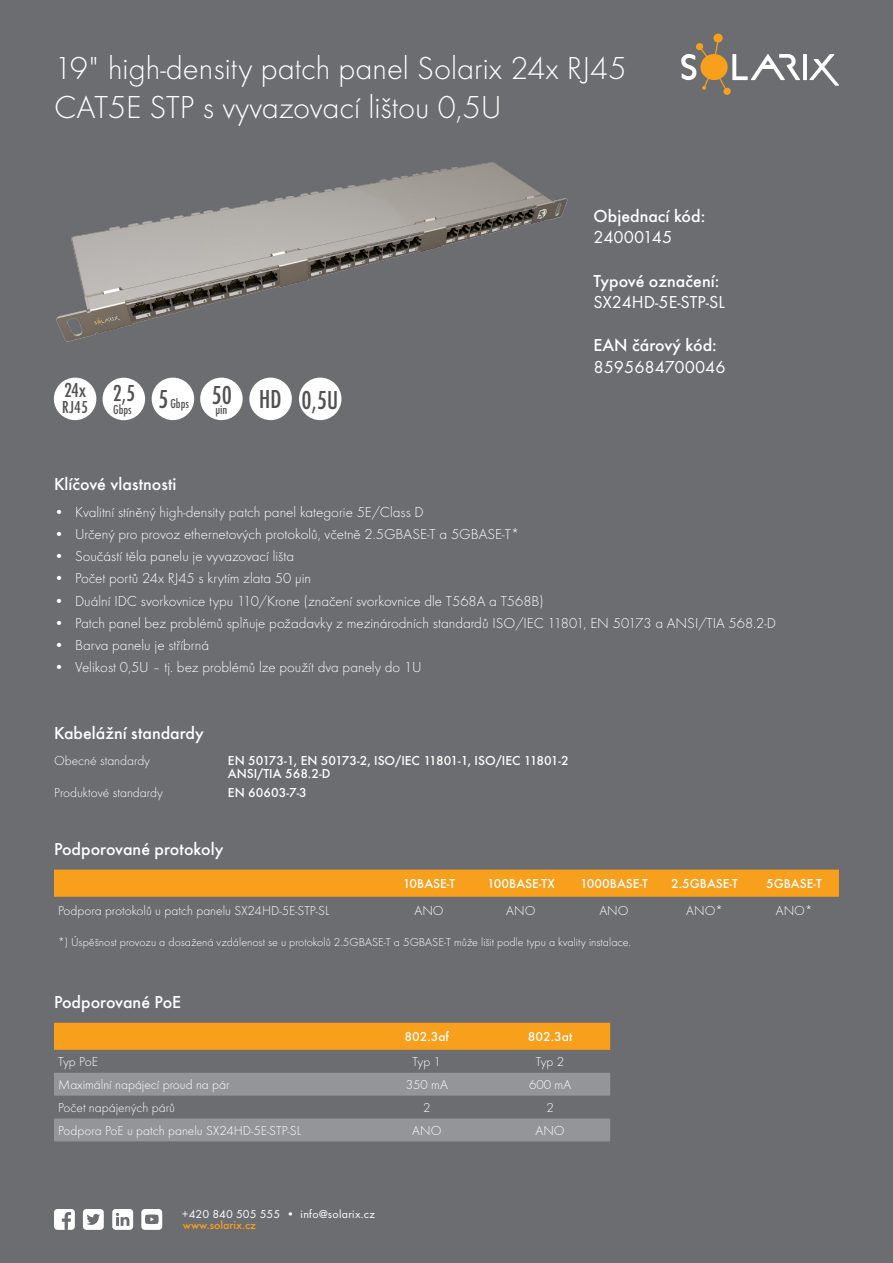
<style>
.page{position:relative;width:893px;height:1263px;background:#6c6d70}
.page>*{position:absolute;margin:0;border:0;box-sizing:border-box;transform-origin:0 0}
.produkt{font:33px/39.6px "Futura TEE Ligh";color:#fff}
.produkt_podnadpis{font:500 condensed 27px "Futura TEE";color:#535252}
.produkt_podnadpis-2{font:500 condensed 24px "Futura TEE";color:#535252}
.produkt_podnadpis-3{font:500 condensed 21px "Futura TEE";color:#535252}
.produkt_podnadpis-4{font:500 18px/21.6px "Futura TEE";color:#fff}
.t1{font:18px/21.6px "Futura TEE";color:#fff}
.produkt_podnadpis-5{font:500 condensed 18px "Futura TEE";color:#535252}
.produkt_podnadpis-6{font:15px "Futura TEE Ligh";color:#fff}
.popis_vlastnosti{font:13.5px "Futura TEE Ligh";color:#fff}
.vlastnosti{font:500 13.5px "Futura TEE";color:#fff}
.vlastnosti-2{font:13.5px "Futura TEE Ligh";color:#fff}
.produkt_podnadpis-7{font:500 condensed 13.5px "Futura TEE";color:#535252}
.t2{font:12px "Futura TEE Ligh";color:#fff}
.t3{font:12px "Futura TEE";letter-spacing:.025em;color:#fff}
.t4{font:500 12px "Futura TEE";color:#f89f1c}
.s1{font-weight:400}
.s2{font-weight:500}
</style>
<div class="page">
<svg style="left:141px;top:1209px;width:21px;height:21px"></svg>
<svg style="left:54px;top:1209px;width:21px;height:21px"></svg>
<svg style="left:112px;top:1209px;width:21px;height:21px"></svg>
<svg style="left:83px;top:1209px;width:21px;height:21px"></svg>
<hr style="left:803px;top:54px;width:4px;height:26px;background:#fff">
<svg style="left:809px;top:54px;width:30px;height:32px"></svg>
<svg style="left:681px;top:34px;width:119px;height:61px"></svg>
<img style="left:53px;top:162px;width:515px;height:258px">
<div style="left:54px;top:870px;width:785px;height:27px;background:#f89f1c"></div>
<div style="left:54px;top:1023px;width:556px;height:27px;background:#f89f1c"></div>
<svg style="left:54px;top:1073px;width:556px;height:68px"></svg>
<div style="left:103px;top:378px;width:42px;height:42px;background:#fff;border-radius:50%"></div>
<div style="left:249px;top:378px;width:43px;height:42px;background:#fff;border-radius:50%"></div>
<div style="left:152px;top:378px;width:42px;height:42px;background:#fff;border-radius:50%"></div>
<div style="left:200px;top:378px;width:43px;height:42px;background:#fff;border-radius:50%"></div>
<p class="produkt" style="left:54px;top:48px;width:574px">19" high-density patch panel Solarix 24x RJ45<br>CAT5E STP s vyvazovací lištou 0,5U</p>
<p class="produkt_podnadpis-3" style="left:64px;top:379px;width:24px">24x</p>
<p class="produkt_podnadpis-5" style="left:62px;top:397px;width:27px">RJ45</p>
<p class="produkt_podnadpis" style="left:302px;top:385px;width:38px">0,5U</p>
<p class="produkt_podnadpis-2" style="left:113px;top:379px;width:24px">2,5</p>
<p class="produkt_podnadpis-7" style="left:113px;top:402px;width:20px">Gbps</p>
<p class="produkt_podnadpis" style="left:211px;top:380px;width:22px">50</p>
<p class="produkt_podnadpis" style="left:259px;top:384px;width:24px">HD</p>
<p class="produkt_podnadpis-7" style="left:215px;top:402px;width:14px">µin</p>
<p class="produkt_podnadpis" style="left:158px;top:384px;width:12px">5</p>
<p class="produkt_podnadpis-7" style="left:170px;top:396px;width:20px">Gbps</p>
<p class="produkt_podnadpis-4" style="left:593px;top:205px;width:113px">Objednací kód:<br><span class="s1">24000145</span></p>
<p class="t1" style="left:593px;top:270px;width:133px"><span class="s2">Typové označení:<br></span>SX24HD-5E-STP-SL</p>
<p class="produkt_podnadpis-4" style="left:593px;top:334px;width:134px">EAN čárový kód:<br><span class="s1">8595684700046</span></p>
<p class="produkt_podnadpis-4" style="left:54px;top:473px;width:124px">Klíčové vlastnosti</p>
<p class="produkt_podnadpis-6" style="left:54px;top:503px;width:371px">• Kvalitní stíněný high-density patch panel kategorie 5E/Class D</p>
<p class="produkt_podnadpis-6" style="left:54px;top:525px;width:467px">• Určený pro provoz ethernetových protokolů, včetně 2.5GBASE-T a 5GBASE-T*</p>
<p class="produkt_podnadpis-6" style="left:54px;top:548px;width:242px">• Součástí těla panelu je vyvazovací lišta</p>
<p class="produkt_podnadpis-6" style="left:54px;top:570px;width:259px">• Počet portů 24x RJ45 s krytím zlata 50 µin</p>
<p class="produkt_podnadpis-6" style="left:54px;top:592px;width:491px">• Duální IDC svorkovnice typu 110/Krone (značení svorkovnice dle T568A a T568B)</p>
<p class="produkt_podnadpis-6" style="left:54px;top:614px;width:724px">• Patch panel bez problémů splňuje požadavky z mezinárodních standardů ISO/IEC 11801, EN 50173 a ANSI/TIA 568.2-D</p>
<p class="produkt_podnadpis-6" style="left:54px;top:637px;width:157px">• Barva panelu je stříbrná</p>
<p class="produkt_podnadpis-6" style="left:54px;top:659px;width:369px">• Velikost 0,5U – tj. bez problémů lze použít dva panely do 1U</p>
<p class="produkt_podnadpis-4" style="left:54px;top:722px;width:151px">Kabelážní standardy</p>
<p class="popis_vlastnosti" style="left:54px;top:753px;width:98px">Obecné standardy</p>
<p class="vlastnosti" style="left:228px;top:752px;width:342px">EN 50173-1, EN 50173-2, ISO/IEC 11801-1, ISO/IEC 11801-2</p>
<p class="vlastnosti" style="left:228px;top:766px;width:104px">ANSI/TIA 568.2-D</p>
<p class="popis_vlastnosti" style="left:54px;top:785px;width:110px">Produktové standardy</p>
<p class="vlastnosti" style="left:228px;top:784px;width:81px">EN 60603-7-3</p>
<p class="produkt_podnadpis-4" style="left:54px;top:838px;width:171px">Podporované protokoly</p>
<p class="vlastnosti" style="left:403px;top:876px;width:54px">10BASE-T</p>
<p class="vlastnosti" style="left:487px;top:876px;width:69px">100BASE-TX</p>
<p class="vlastnosti" style="left:580px;top:876px;width:69px">1000BASE-T</p>
<p class="vlastnosti" style="left:671px;top:876px;width:68px">2.5GBASE-T</p>
<p class="vlastnosti" style="left:766px;top:876px;width:57px">5GBASE-T</p>
<p class="popis_vlastnosti" style="left:58px;top:903px;width:272px">Podpora protokolů u patch panelu SX24HD-5E-STP-SL</p>
<p class="vlastnosti-2" style="left:414px;top:903px;width:31px">ANO</p>
<p class="vlastnosti-2" style="left:506px;top:903px;width:31px">ANO</p>
<p class="vlastnosti-2" style="left:599px;top:903px;width:31px">ANO</p>
<p class="vlastnosti-2" style="left:686px;top:903px;width:38px">ANO*</p>
<p class="vlastnosti-2" style="left:776px;top:903px;width:38px">ANO*</p>
<p class="t2" style="left:58px;top:935px;width:574px">*) Úspěšnost provozu a dosažená vzdálenost se u protokolů 2.5GBASE-T a 5GBASE-T může lišit podle typu a kvality instalace.</p>
<p class="produkt_podnadpis-4" style="left:54px;top:991px;width:129px">Podporované PoE</p>
<p class="vlastnosti" style="left:404px;top:1029px;width:46px">802.3af</p>
<p class="vlastnosti" style="left:528px;top:1029px;width:46px">802.3at</p>
<p class="popis_vlastnosti" style="left:58px;top:1054px;width:41px">Typ PoE</p>
<p class="vlastnosti-2" style="left:413px;top:1054px;width:30px">Typ 1</p>
<p class="vlastnosti-2" style="left:536px;top:1054px;width:30px">Typ 2</p>
<p class="popis_vlastnosti" style="left:58px;top:1077px;width:173px">Maximální napájecí proud na pár</p>
<p class="vlastnosti-2" style="left:406px;top:1077px;width:44px">350 mA</p>
<p class="vlastnosti-2" style="left:529px;top:1077px;width:44px">600 mA</p>
<p class="popis_vlastnosti" style="left:58px;top:1100px;width:118px">Počet napájených párů</p>
<p class="vlastnosti-2" style="left:423px;top:1100px;width:9px">2</p>
<p class="vlastnosti-2" style="left:546px;top:1100px;width:9px">2</p>
<p class="popis_vlastnosti" style="left:58px;top:1123px;width:244px">Podpora PoE u patch panelu SX24HD-5E-STP-SL</p>
<p class="vlastnosti-2" style="left:412px;top:1123px;width:31px">ANO</p>
<p class="vlastnosti-2" style="left:535px;top:1123px;width:31px">ANO</p>
<p class="t3" style="left:182px;top:1207px;width:194px">+420 840 505 555 • info@solarix.cz</p>
<p class="t4" style="left:183px;top:1218px;width:75px">www.solarix.cz</p>
</div>
